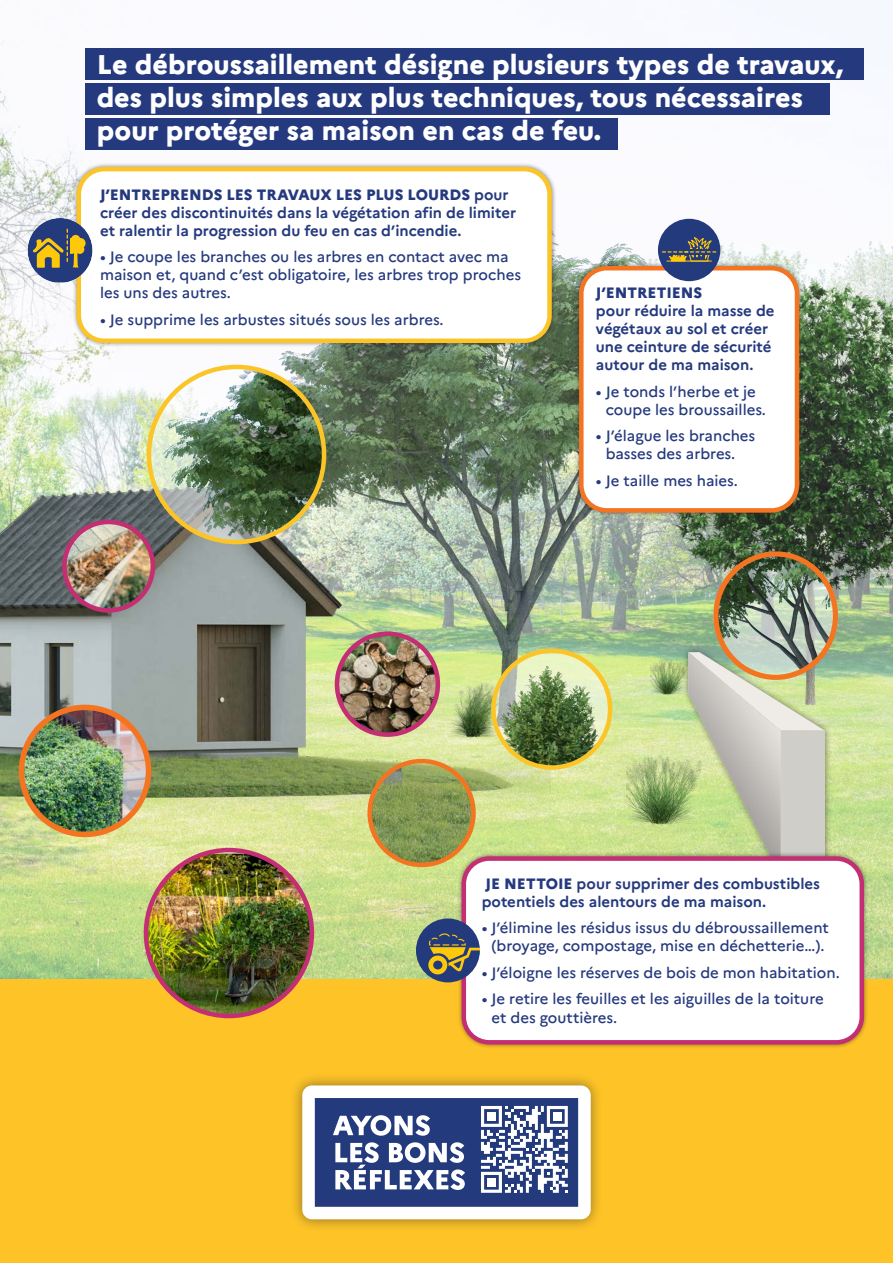
<style>
.page{position:relative;width:893px;height:1263px;background:#fff}
.page>*{position:absolute;margin:0;border:0;box-sizing:border-box;transform-origin:0 0}
.t1{font:800 27px/33px "Marianne";color:#fff}
.t2{font:500 15px/18px "Marianne";color:#253a7e}
.t3{font:700 15px/18px "Marianne";color:#253a7e}
.s1{font-weight:800}
</style>
<div class="page">
<img style="left:0;top:9px;width:893px;height:970px">
<img style="left:0;top:455px;width:551px;height:369px">
<img style="left:261px;top:120px;width:534px;height:685px">
<img style="left:641px;top:270px;width:252px;height:450px">
<img style="left:438px;top:673px;width:55px;height:72px">
<svg style="left:492px;top:649px;width:120px;height:120px"></svg>
<img style="left:493px;top:666px;width:117px;height:101px">
<div style="left:491px;top:648px;width:121px;height:122px;border:4px solid #fbc528;border-radius:50%"></div>
<img style="left:626px;top:752px;width:56px;height:82px">
<div style="left:682px;top:646px;width:150px;height:237px;background:#231f20;opacity:.5"></div>
<svg style="left:781px;top:677px;width:44px;height:175px;background:#cfd2bf"></svg>
<img style="left:781px;top:731px;width:1px;height:145px">
<img style="left:688px;top:652px;width:93px;height:200px">
<div style="left:0;top:979px;width:893px;height:284px;background:#fec427"></div>
<div style="left:72px;top:162px;width:484px;height:185px;background:#231f20;opacity:.5"></div>
<div style="left:79px;top:169px;width:470px;height:172px;background:#fff;border-radius:26px"></div>
<div style="left:77px;top:167px;width:475px;height:176px;border:4px solid #fbc528;border-radius:26px"></div>
<div style="left:574px;top:261px;width:230px;height:256px;background:#231f20;opacity:.5"></div>
<div style="left:581px;top:268px;width:216px;height:242px;background:#fff;border-radius:26px"></div>
<div style="left:579px;top:266px;width:220px;height:247px;border:4px solid #f47521;border-radius:26px"></div>
<div style="left:457px;top:852px;width:411px;height:197px;background:#231f20;opacity:.5"></div>
<div style="left:464px;top:858px;width:398px;height:184px;background:#fff;border-radius:26px"></div>
<div style="left:461px;top:856px;width:403px;height:188px;border:4px solid #c42e73;border-radius:26px"></div>
<div style="left:85px;top:48px;width:779px;height:32px;background:#253a7e"></div>
<div style="left:85px;top:83px;width:744px;height:32px;background:#253a7e"></div>
<div style="left:85px;top:118px;width:533px;height:32px;background:#253a7e"></div>
<img style="left:149px;top:367px;width:175px;height:175px;border-radius:88px">
<div style="left:147px;top:365px;width:179px;height:179px;border:4px solid #fbc528;border-radius:50%"></div>
<img style="left:64px;top:522px;width:89px;height:88px;border-radius:44px">
<div style="left:62px;top:520px;width:93px;height:93px;border:4px solid #c42e73;border-radius:50%"></div>
<img style="left:337px;top:634px;width:101px;height:100px">
<div style="left:335px;top:631px;width:105px;height:106px;border:4px solid #c42e73;border-radius:50%"></div>
<img style="left:370px;top:761px;width:103px;height:104px;border-radius:52px">
<div style="left:367px;top:759px;width:109px;height:108px;border:4px solid #f47521;border-radius:50%"></div>
<img style="left:22px;top:707px;width:127px;height:127px;border-radius:64px">
<div style="left:19px;top:705px;width:132px;height:132px;border:6px solid #f47521;border-radius:50%"></div>
<svg style="left:28px;top:218px;width:64px;height:64px;background:#797c7b"></svg>
<div style="left:658px;top:219px;width:62px;height:62px;background:#233b7d;border-radius:50%"></div>
<svg style="left:662px;top:237px;width:54px;height:31px"></svg>
<div style="left:416px;top:918px;width:64px;height:64px;background:#233b7d;border-radius:50%"></div>
<svg style="left:428px;top:933px;width:52px;height:41px"></svg>
<img style="left:146px;top:854px;width:166px;height:162px">
<div style="left:144px;top:848px;width:170px;height:170px;border:4px solid #c42e73;border-radius:50%"></div>
<img style="left:716px;top:554px;width:119px;height:123px">
<div style="left:713px;top:551px;width:125px;height:129px;border:5px solid #f47521;border-radius:50%"></div>
<img style="left:650px;top:658px;width:38px;height:41px">
<div style="left:290px;top:1073px;width:314px;height:159px;background:#231f20;opacity:.5"></div>
<svg style="left:302px;top:1085px;width:289px;height:134px;background:#8794b7"></svg>
<div style="left:487px;top:1112px;width:9px;height:9px;background:#fff"></div>
<div style="left:553px;top:1112px;width:9px;height:9px;background:#fff"></div>
<div style="left:487px;top:1178px;width:9px;height:9px;background:#fff"></div>
<p class="t1" style="left:97px;top:48px;width:748px">Le débroussaillement désigne plusieurs types de travaux,</p>
<p class="t1" style="left:97px;top:81px;width:708px">des plus simples aux plus techniques, tous nécessaires pour protéger sa maison en cas de feu.</p>
<p class="t3" style="left:100px;top:185px;width:418px"><span class="s1">J’ENTREPRENDS LES TRAVAUX LES PLUS LOURDS</span> pour créer des discontinuités dans la végétation afin de limiter et ralentir la progression du feu en cas d’incendie.</p>
<p class="t2" style="left:100px;top:248px;width:422px">• Je coupe les branches ou les arbres en contact avec ma maison et, quand c’est obligatoire, les arbres trop proches les uns des autres.</p>
<p class="t2" style="left:100px;top:310px;width:345px">• Je supprime les arbustes situés sous les arbres.</p>
<p class="t3" style="left:596px;top:284px;width:180px"><span class="s1">J’ENTRETIENS<br></span>pour réduire la masse de végétaux au sol et créer une ceinture de sécurité autour de ma maison.</p>
<p class="t2" style="left:606px;top:382px;width:162px;text-indent:-10px">• Je tonds l’herbe et je coupe les broussailles.</p>
<p class="t2" style="left:606px;top:427px;width:151px;text-indent:-10px">• J’élague les branches basses des arbres.</p>
<p class="t2" style="left:596px;top:471px;width:143px">• Je taille mes haies.</p>
<p class="t3" style="left:482px;top:874px;width:340px"><span class="s1">JE NETTOIE</span> pour supprimer des combustibles potentiels des alentours de ma maison.</p>
<p class="t2" style="left:482px;top:919px;width:349px;text-align:center">• J’élimine les résidus issus du débroussaillement (broyage, compostage, mise en déchetterie…).</p>
<p class="t2" style="left:482px;top:963px;width:359px">• J’éloigne les réserves de bois de mon habitation.</p>
<p class="t2" style="left:491px;top:990px;width:334px;text-indent:-10px">• Je retire les feuilles et les aiguilles de la toiture et des gouttières.</p>
</div>
